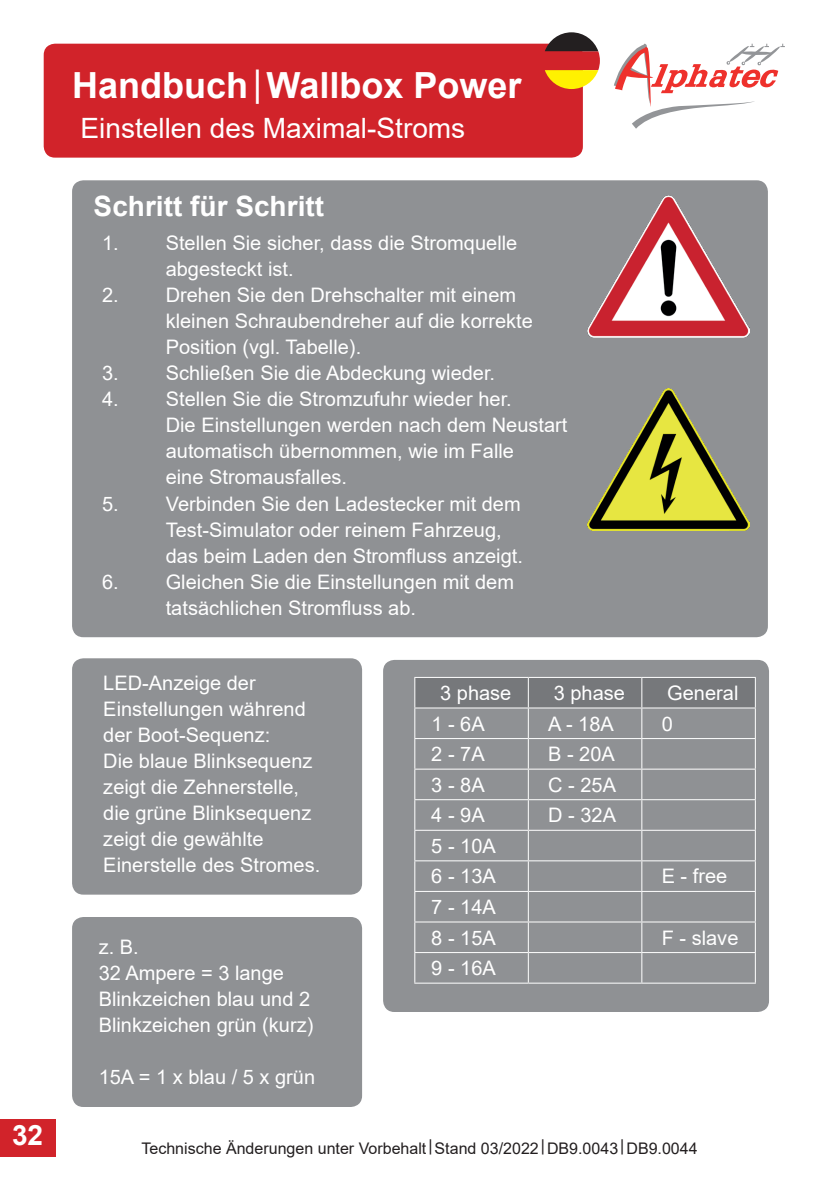
<style>
.page{position:relative;width:840px;height:1191px;background:#fff}
.page>*{position:absolute;margin:0;border:0;box-sizing:border-box;transform-origin:0 0}
.t1{font:700 36px "Arial";color:#fff}
.t2{font:28px "Arial";color:#fff}
.t3{font:700 28px "Arial";color:#fff}
.t4{font:20px/26px "Arial";color:#fff}
.t5{font:16px "Arial";color:#231f20}
.s1{font-weight:400}
</style>
<div class="page">
<div style="left:44px;top:44px;width:538px;height:114px;background:#d1232a;border-radius:11px"></div>
<svg style="left:614px;top:44px;width:170px;height:85px"></svg>
<div style="left:0;top:1119px;width:55px;height:38px;background:#d1232a"></div>
<div style="left:72px;top:180px;width:695px;height:457px;background:#8f9194;border-radius:11px"></div>
<div style="left:72px;top:658px;width:290px;height:236px;background:#8f9194;border-radius:11px"></div>
<div style="left:72px;top:917px;width:290px;height:190px;background:#8f9194;border-radius:11px"></div>
<svg style="left:543px;top:32px;width:56px;height:57px"></svg>
<img style="left:587px;top:195px;width:162px;height:142px">
<img style="left:587px;top:388px;width:162px;height:142px">
<div style="left:383px;top:660px;width:385px;height:352px;background:#8f9194;border-radius:11px"></div>
<div style="left:414px;top:677px;width:341px;height:30px;background:#76787b"></div>
<hr style="left:414px;top:707px;width:114px;height:1px;background:#fff">
<hr style="left:414px;top:708px;width:1px;height:30px;background:#fff">
<hr style="left:528px;top:707px;width:113px;height:1px;background:#fff">
<hr style="left:527px;top:708px;width:1px;height:30px;background:#fff">
<hr style="left:641px;top:707px;width:114px;height:1px;background:#fff">
<hr style="left:641px;top:708px;width:1px;height:30px;background:#fff">
<hr style="left:754px;top:708px;width:1px;height:30px;background:#fff">
<hr style="left:414px;top:738px;width:114px;height:1px;background:#fff">
<svg style="left:414px;top:739px;width:1px;height:29px"></svg>
<hr style="left:528px;top:738px;width:113px;height:1px;background:#fff">
<svg style="left:527px;top:739px;width:1px;height:29px"></svg>
<hr style="left:641px;top:738px;width:114px;height:1px;background:#fff">
<svg style="left:641px;top:739px;width:1px;height:29px"></svg>
<svg style="left:754px;top:739px;width:1px;height:29px"></svg>
<hr style="left:414px;top:768px;width:114px;height:1px;background:#fff">
<hr style="left:414px;top:769px;width:1px;height:30px;background:#fff">
<hr style="left:528px;top:768px;width:113px;height:1px;background:#fff">
<hr style="left:527px;top:769px;width:1px;height:30px;background:#fff">
<hr style="left:641px;top:768px;width:114px;height:1px;background:#fff">
<hr style="left:641px;top:769px;width:1px;height:30px;background:#fff">
<hr style="left:754px;top:769px;width:1px;height:30px;background:#fff">
<hr style="left:414px;top:799px;width:114px;height:1px;background:#fff">
<svg style="left:414px;top:800px;width:1px;height:29px"></svg>
<hr style="left:528px;top:799px;width:113px;height:1px;background:#fff">
<svg style="left:527px;top:800px;width:1px;height:29px"></svg>
<hr style="left:641px;top:799px;width:114px;height:1px;background:#fff">
<svg style="left:641px;top:800px;width:1px;height:29px"></svg>
<svg style="left:754px;top:800px;width:1px;height:29px"></svg>
<hr style="left:414px;top:829px;width:114px;height:1px;background:#fff">
<hr style="left:414px;top:830px;width:1px;height:30px;background:#fff">
<hr style="left:528px;top:829px;width:113px;height:1px;background:#fff">
<hr style="left:527px;top:830px;width:1px;height:30px;background:#fff">
<hr style="left:641px;top:829px;width:114px;height:1px;background:#fff">
<hr style="left:641px;top:830px;width:1px;height:30px;background:#fff">
<hr style="left:754px;top:830px;width:1px;height:30px;background:#fff">
<hr style="left:414px;top:860px;width:114px;height:1px;background:#fff">
<hr style="left:414px;top:861px;width:1px;height:30px;background:#fff">
<hr style="left:528px;top:860px;width:113px;height:1px;background:#fff">
<hr style="left:527px;top:861px;width:1px;height:30px;background:#fff">
<hr style="left:641px;top:860px;width:114px;height:1px;background:#fff">
<hr style="left:641px;top:861px;width:1px;height:30px;background:#fff">
<hr style="left:754px;top:861px;width:1px;height:30px;background:#fff">
<hr style="left:414px;top:891px;width:114px;height:1px;background:#fff">
<svg style="left:414px;top:892px;width:1px;height:29px"></svg>
<hr style="left:528px;top:891px;width:113px;height:1px;background:#fff">
<svg style="left:527px;top:892px;width:1px;height:29px"></svg>
<hr style="left:641px;top:891px;width:114px;height:1px;background:#fff">
<svg style="left:641px;top:892px;width:1px;height:29px"></svg>
<svg style="left:754px;top:892px;width:1px;height:29px"></svg>
<hr style="left:414px;top:921px;width:114px;height:1px;background:#fff">
<hr style="left:414px;top:922px;width:1px;height:30px;background:#fff">
<hr style="left:528px;top:921px;width:113px;height:1px;background:#fff">
<hr style="left:527px;top:922px;width:1px;height:30px;background:#fff">
<hr style="left:641px;top:921px;width:114px;height:1px;background:#fff">
<hr style="left:641px;top:922px;width:1px;height:30px;background:#fff">
<hr style="left:754px;top:922px;width:1px;height:30px;background:#fff">
<hr style="left:414px;top:952px;width:114px;height:1px;background:#fff">
<svg style="left:414px;top:953px;width:1px;height:29px"></svg>
<hr style="left:528px;top:952px;width:113px;height:1px;background:#fff">
<svg style="left:527px;top:953px;width:1px;height:29px"></svg>
<hr style="left:641px;top:952px;width:114px;height:1px;background:#fff">
<svg style="left:641px;top:953px;width:1px;height:29px"></svg>
<svg style="left:754px;top:953px;width:1px;height:29px"></svg>
<hr style="left:414px;top:982px;width:114px;height:1px;background:#fff">
<hr style="left:528px;top:982px;width:113px;height:1px;background:#fff">
<hr style="left:641px;top:982px;width:114px;height:1px;background:#fff">
<h2 class="t3" style="left:12px;top:1115px;width:33px">32</h2>
<h1 class="t1" style="left:72px;top:60px;width:451px">Handbuch<span class="s1">|</span>Wallbox Power</h1>
<h2 class="t2" style="left:81px;top:108px;width:386px">Einstellen des Maximal-Stroms</h2>
<h2 class="t3" style="left:94px;top:186px;width:232px">Schritt für Schritt</h2>
<p class="t4" style="left:166px;top:230px;width:353px;text-indent:-64px">1. Stellen Sie sicher, dass die Stromquelle abgesteckt ist.</p>
<p class="t4" style="left:166px;top:282px;width:368px;text-indent:-63px">2. Drehen Sie den Drehschalter mit einem kleinen Schraubendreher auf die korrekte<br>Position (vgl. Tabelle).</p>
<p class="t4" style="left:102px;top:360px;width:394px">3. Schließen Sie die Abdeckung wieder.</p>
<p class="t4" style="left:166px;top:386px;width:403px;text-indent:-63px">4. Stellen Sie die Stromzufuhr wieder her.<br>Die Einstellungen werden nach dem Neustart automatisch übernommen, wie im Falle<br>eine Stromausfalles.</p>
<p class="t4" style="left:166px;top:490px;width:358px;text-indent:-63px">5. Verbinden Sie den Ladestecker mit dem<br>Test-Simulator oder reinem Fahrzeug, das beim Laden den Stromfluss anzeigt.</p>
<p class="t4" style="left:166px;top:568px;width:349px;text-indent:-64px">6. Gleichen Sie die Einstellungen mit dem tatsächlichen Stromfluss ab.</p>
<p class="t4" style="left:103px;top:669px;width:218px">LED-Anzeige der<br>Einstellungen während der Boot-Sequenz:<br>Die blaue Blinksequenz zeigt die Zehnerstelle, die grüne Blinksequenz zeigt die gewählte<br>Einerstelle des Stromes.</p>
<p class="t4" style="left:99px;top:934px;width:216px">z. B.<br>32 Ampere = 3 lange<br>Blinkzeichen blau und 2<br>Blinkzeichen grün (kurz)</p>
<p class="t4" style="left:99px;top:1064px;width:218px">15A = 1 x blau / 5 x grün</p>
<p class="t4" style="left:440px;top:680px;width:73px">3 phase</p>
<p class="t4" style="left:553px;top:680px;width:73px">3 phase</p>
<p class="t4" style="left:666px;top:680px;width:73px">General</p>
<p class="t4" style="left:431px;top:710px;width:55px">1 - 6A</p>
<p class="t4" style="left:548px;top:710px;width:67px">A - 18A</p>
<p class="t4" style="left:661px;top:710px;width:13px">0</p>
<p class="t4" style="left:431px;top:741px;width:55px">2 - 7A</p>
<p class="t4" style="left:548px;top:741px;width:68px">B - 20A</p>
<p class="t4" style="left:431px;top:771px;width:55px">3 - 8A</p>
<p class="t4" style="left:548px;top:771px;width:69px">C - 25A</p>
<p class="t4" style="left:431px;top:802px;width:55px">4 - 9A</p>
<p class="t4" style="left:548px;top:802px;width:69px">D - 32A</p>
<p class="t4" style="left:431px;top:830px;width:66px;line-height:30.6px">5 - 10A<br>6 - 13A</p>
<p class="t4" style="left:661px;top:863px;width:67px">E - free</p>
<p class="t4" style="left:431px;top:891px;width:66px;line-height:30.6px">7 - 14A<br>8 - 15A</p>
<p class="t4" style="left:431px;top:955px;width:66px">9 - 16A</p>
<p class="t4" style="left:661px;top:924px;width:78px">F - slave</p>
<p class="t5" style="left:141px;top:1136px;width:557px">Technische Änderungen unter Vorbehalt|Stand 03/2022|DB9.0043|DB9.0044</p>
</div>
